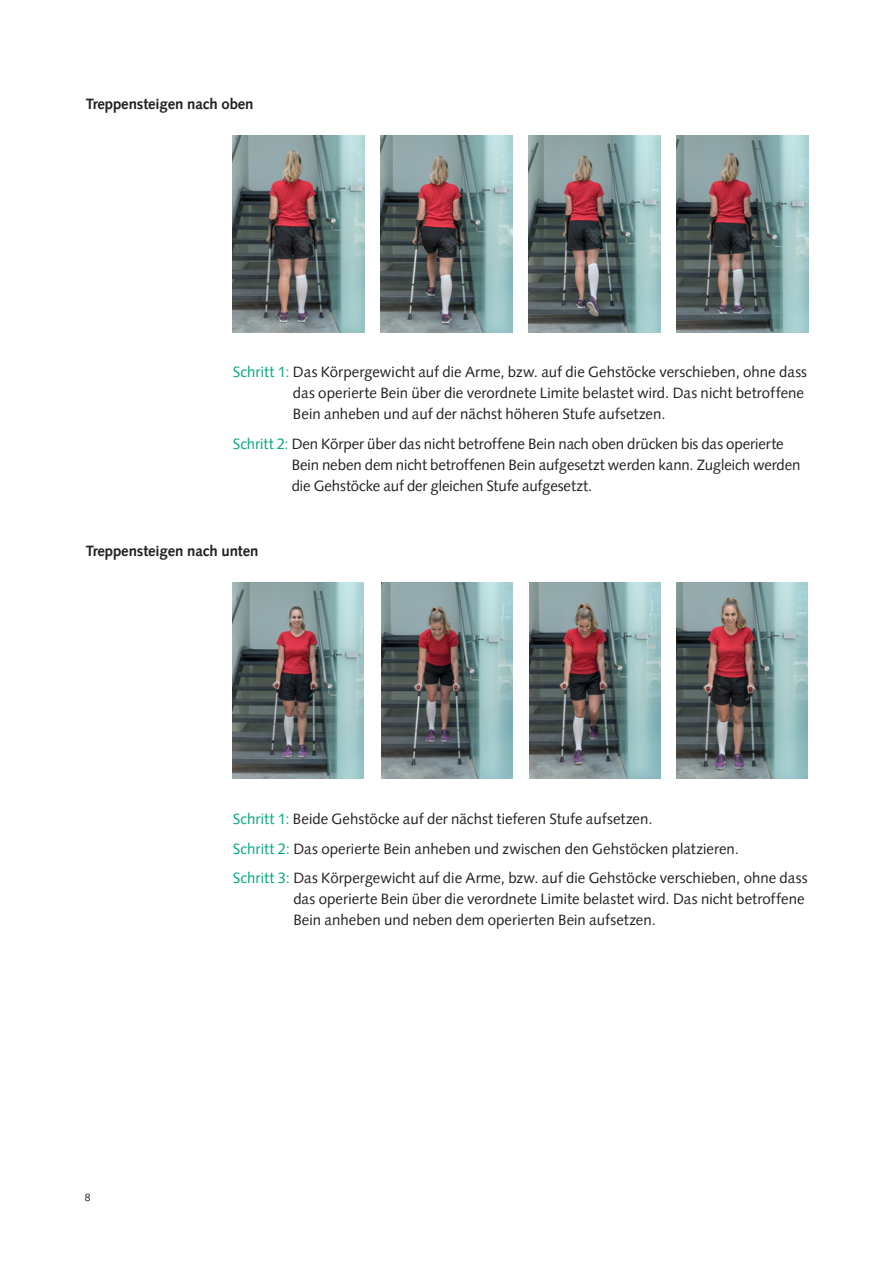
<style>
.page{position:relative;width:893px;height:1263px;background:#fff}
.page>*{position:absolute;margin:0;border:0;box-sizing:border-box;transform-origin:0 0}
.t1{font:15px/21px "Syntax LT Pro";color:#231f20}
.t2{font:700 15px "Syntax LT Pro";letter-spacing:-.01em;color:#231f20}
.t3{font:10.5px "Syntax LT Pro";color:#231f20}
.s1{color:#00a77e}
</style>
<div class="page">
<img style="left:233px;top:135px;width:132px;height:198px">
<img style="left:381px;top:135px;width:131px;height:198px">
<img style="left:528px;top:135px;width:132px;height:198px">
<img style="left:676px;top:135px;width:132px;height:198px">
<img style="left:233px;top:582px;width:131px;height:197px">
<img style="left:381px;top:582px;width:131px;height:197px">
<img style="left:529px;top:582px;width:131px;height:197px">
<img style="left:677px;top:582px;width:131px;height:197px">
<p class="t2" style="left:86px;top:95px;width:169px">Treppensteigen nach oben</p>
<p class="t1" style="left:293px;top:362px;width:516px;text-indent:-60px"><span class="s1">Schritt 1:</span> Das Körpergewicht auf die Arme, bzw. auf die Gehstöcke verschieben, ohne dass das operierte Bein über die verordnete Limite belastet wird. Das nicht betroffene<br>Bein anheben und auf der nächst höheren Stufe aufsetzen.</p>
<p class="t1" style="left:292px;top:433px;width:510px;text-indent:-59px"><span class="s1">Schritt 2:</span> Den Körper über das nicht betroffene Bein nach oben drücken bis das operierte<br>Bein neben dem nicht betroffenen Bein aufgesetzt werden kann. Zugleich werden die Gehstöcke auf der gleichen Stufe aufgesetzt.</p>
<p class="t2" style="left:86px;top:542px;width:174px">Treppensteigen nach unten</p>
<p class="t3" style="left:85px;top:1191px;width:7px">8</p>
<p class="t1" style="left:233px;top:804px;width:576px;line-height:29.5px"><span class="s1">Schritt 1:</span> Beide Gehstöcke auf der nächst tieferen Stufe aufsetzen.<br><span class="s1">Schritt 2:</span> Das operierte Bein anheben und zwischen den Gehstöcken platzieren.<br><span class="s1">Schritt 3:</span> Das Körpergewicht auf die Arme, bzw. auf die Gehstöcke verschieben, ohne dass</p>
<p class="t1" style="left:293px;top:889px;width:513px">das operierte Bein über die verordnete Limite belastet wird. Das nicht betroffene<br>Bein anheben und neben dem operierten Bein aufsetzen.</p>
</div>
